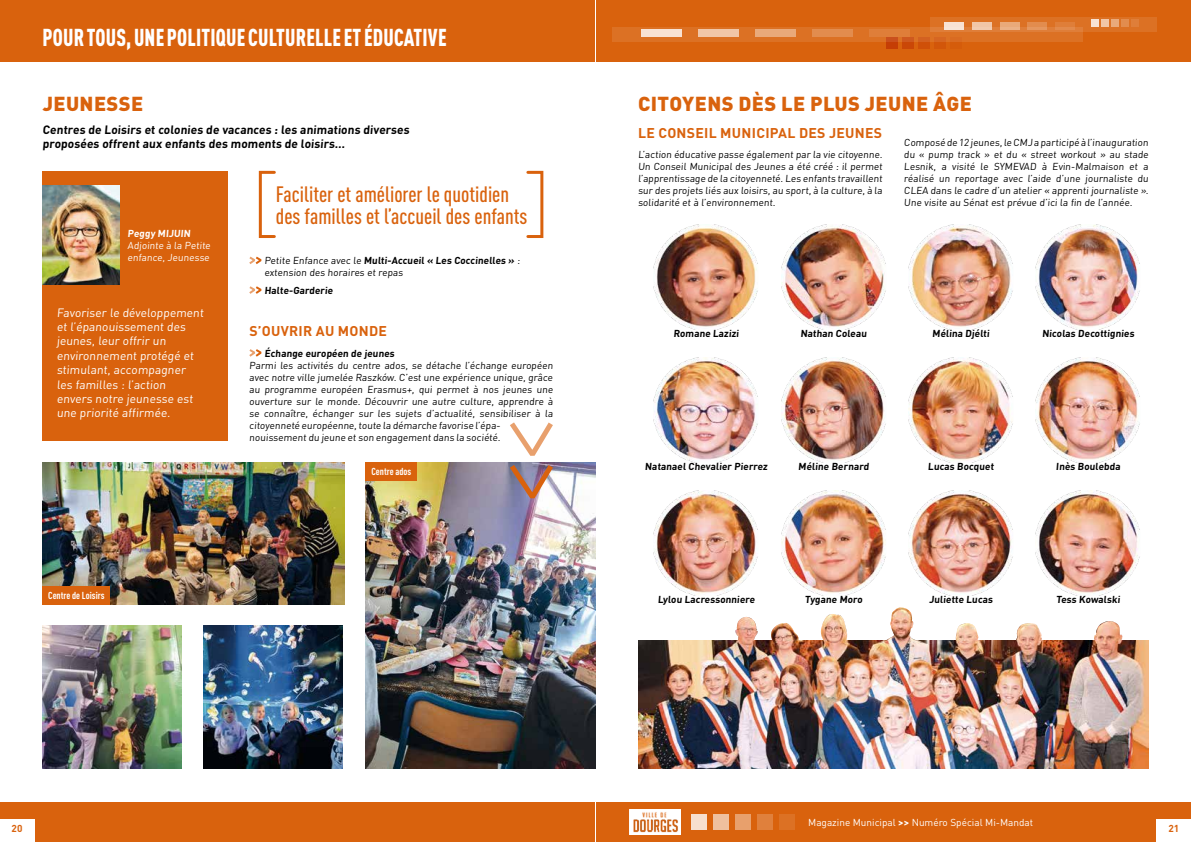
<style>
.page{position:relative;width:1191px;height:842px;background:#fff}
.page>*{position:absolute;margin:0;border:0;box-sizing:border-box;transform-origin:0 0}
.t1{font:900 condensed 24.1px "DIN Pro";letter-spacing:.01em;color:#fff;scale:.86 1}
.t2{font:500 condensed 22px/22px "DIN Pro";color:#d9620d}
.t3{font:900 20px "DIN Pro";letter-spacing:.02em;color:#d9620d}
.t4{font:700 14px "DIN Pro";letter-spacing:.02em;color:#d9620d}
.t5{font:12px/14.4px "DIN Pro";color:#fff}
.t6{font:700 12px/14.4px "DIN Pro";color:#000}
.t7{font:10px/12px "DIN Pro";color:#000}
.t8{font:700 10px "DIN Pro";color:#000}
.t9{font:10px/12px "DIN Pro";color:#fff}
.t10{font:700 condensed 10px "DIN Pro";color:#fff}
.t11{font:700 10px "DIN Pro";color:#fff}
.t12{font:700 10px "DIN Pro";color:#d9620d}
.s1{font-weight:700}
</style>
<div class="page">
<div style="left:595px;top:0;width:596px;height:62px;background:#d9620d"></div>
<svg style="left:934px;top:41px;width:11px;height:8px"></svg>
<svg style="left:918px;top:41px;width:11px;height:8px"></svg>
<svg style="left:902px;top:41px;width:11px;height:8px"></svg>
<svg style="left:886px;top:41px;width:11px;height:8px"></svg>
<svg style="left:612px;top:27px;width:471px;height:14px;background:#dc7329"></svg>
<svg style="left:930px;top:17px;width:227px;height:14px;background:#dd772e"></svg>
<div style="left:0;top:0;width:595px;height:62px;background:#d9620d"></div>
<div style="left:0;top:802px;width:595px;height:40px;background:#d9620d"></div>
<div style="left:595px;top:802px;width:596px;height:40px;background:#d9620d"></div>
<div style="left:779px;top:814px;width:15px;height:16px;background:#dc7124"></div>
<div style="left:757px;top:814px;width:15px;height:16px;background:#e0803c"></div>
<div style="left:735px;top:814px;width:15px;height:16px;background:#e8a06c"></div>
<div style="left:713px;top:814px;width:15px;height:16px;background:#efc09e"></div>
<div style="left:691px;top:814px;width:16px;height:16px;background:#f7dfce"></div>
<div style="left:1131px;top:20px;width:7px;height:7px;background:#df7e39"></div>
<div style="left:1121px;top:20px;width:7px;height:7px;background:#e28c4e"></div>
<div style="left:1111px;top:20px;width:7px;height:7px;background:#e9a97a"></div>
<div style="left:1101px;top:20px;width:7px;height:7px;background:#f1c6a7"></div>
<div style="left:1091px;top:20px;width:7px;height:7px;background:#f8e2d3"></div>
<svg style="left:1055px;top:23px;width:19px;height:7px"></svg>
<svg style="left:1027px;top:23px;width:20px;height:7px"></svg>
<svg style="left:999px;top:23px;width:20px;height:7px"></svg>
<div style="left:972px;top:23px;width:19px;height:7px;background:#f1c6a7"></div>
<div style="left:944px;top:23px;width:20px;height:7px;background:#f8e2d3"></div>
<div style="left:869px;top:30px;width:41px;height:7px;background:#df7e39"></div>
<div style="left:812px;top:30px;width:41px;height:7px;background:#e28c4e"></div>
<div style="left:755px;top:30px;width:41px;height:7px;background:#e9a97a"></div>
<div style="left:698px;top:30px;width:40px;height:7px;background:#f1c6a7"></div>
<div style="left:641px;top:30px;width:40px;height:7px;background:#f8e2d3"></div>
<div style="left:43px;top:171px;width:185px;height:270px;background:#d9620d"></div>
<div style="left:526px;top:171px;width:17px;height:67px;border:3px solid #d9620d"></div>
<div style="left:259px;top:171px;width:17px;height:67px;border:3px solid #d9620d"></div>
<svg style="left:249px;top:256px;width:13px;height:8px"></svg>
<svg style="left:249px;top:286px;width:13px;height:8px"></svg>
<svg style="left:249px;top:349px;width:13px;height:8px"></svg>
<img style="left:43px;top:185px;width:76px;height:99px">
<img style="left:43px;top:462px;width:301px;height:142px">
<img style="left:366px;top:462px;width:229px;height:306px">
<img style="left:654px;top:225px;width:104px;height:105px">
<img style="left:781px;top:225px;width:105px;height:105px">
<img style="left:908px;top:225px;width:105px;height:105px">
<img style="left:1035px;top:225px;width:105px;height:105px">
<img style="left:654px;top:358px;width:104px;height:105px">
<img style="left:781px;top:358px;width:105px;height:105px">
<img style="left:908px;top:358px;width:105px;height:105px">
<img style="left:1035px;top:358px;width:105px;height:105px">
<img style="left:654px;top:491px;width:104px;height:105px">
<img style="left:781px;top:491px;width:105px;height:105px">
<img style="left:908px;top:491px;width:105px;height:105px">
<img style="left:1035px;top:491px;width:105px;height:105px">
<img style="left:638px;top:641px;width:510px;height:127px">
<img style="left:735px;top:607px;width:387px;height:38px">
<img style="left:43px;top:626px;width:139px;height:142px">
<img style="left:203px;top:626px;width:139px;height:142px">
<svg style="left:505px;top:422px;width:52px;height:84px"></svg>
<div style="left:366px;top:462px;width:51px;height:19px;background:#d9620d"></div>
<div style="left:43px;top:585px;width:67px;height:19px;background:#d9620d"></div>
<div style="left:0;top:819px;width:34px;height:23px;background:#fff"></div>
<div style="left:1157px;top:819px;width:34px;height:23px;background:#fff"></div>
<img style="left:629px;top:809px;width:51px;height:26px">
<h1 class="t1" style="left:43px;top:19px;width:471px">POUR TOUS, UNE POLITIQUE CULTURELLE ET ÉDUCATIVE</h1>
<h3 class="t3" style="left:43px;top:86px;width:102px">JEUNESSE</h3>
<p class="t6" style="left:43px;top:121px;width:370px">Centres de Loisirs et colonies de vacances : les animations diverses proposées offrent aux enfants des moments de loisirs…</p>
<p class="t11" style="left:128px;top:225px;width:66px">Peggy MIJUIN</p>
<p class="t9" style="left:128px;top:239px;width:86px">Adjointe à la Petite enfance, Jeunesse</p>
<p class="t5" style="left:57px;top:304px;width:150px">Favoriser le développement et l’épanouissement des jeunes, leur offrir un environnement protégé et stimulant, accompagner les familles : l’action envers notre jeunesse est une priorité affirmée.</p>
<h2 class="t2" style="left:276px;top:181px;width:253px">Faciliter et améliorer le quotidien des familles et l’accueil des enfants</h2>
<p class="t7" style="left:264px;top:254px;width:258px">Petite Enfance avec le <span class="s1">Multi-Accueil « Les Coccinelles »</span> : extension des horaires et repas</p>
<p class="t8" style="left:264px;top:282px;width:71px">Halte-Garderie</p>
<h3 class="t4" style="left:249px;top:319px;width:139px">S’OUVRIR AU MONDE</h3>
<p class="t8" style="left:264px;top:345px;width:133px">Échange européen de jeunes</p>
<p class="t7" style="left:249px;top:358px;width:306px">Parmi les activités du centre ados, se détache l’échange européen avec notre ville jumelée Raszków. C’est une expérience unique, grâce au programme européen Erasmus+, qui permet à nos jeunes une ouverture sur le monde. Découvrir une autre culture, apprendre à se connaître, échanger sur les sujets d’actualité, sensibiliser à la citoyenneté européenne, toute la démarche favorise l’épa&shy;nouissement du jeune et son engagement dans la société.</p>
<p class="t10" style="left:371px;top:464px;width:41px">Centre ados</p>
<p class="t10" style="left:48px;top:588px;width:58px">Centre de Loisirs</p>
<h3 class="t3" style="left:638px;top:86px;width:335px">CITOYENS DÈS LE PLUS JEUNE ÂGE</h3>
<h3 class="t4" style="left:638px;top:121px;width:245px">LE CONSEIL MUNICIPAL DES JEUNES</h3>
<p class="t7" style="left:638px;top:148px;width:247px;text-align:justify">L’action éducative passe également par la vie citoyenne.<br>Un Conseil Municipal des Jeunes a été créé : il permet l’apprentissage de la citoyenneté. Les enfants travaillent sur des projets liés aux loisirs, au sport, à la culture, à la solidarité et à l’environnement.</p>
<p class="t7" style="left:904px;top:136px;width:247px;text-align:justify">Composé de 12 jeunes, le CMJ a participé à l’inauguration du « pump track » et du « street workout » au stade Lesnik, a visité le SYMEVAD à Evin-Malmaison et a réalisé un reportage avec l’aide d’une journaliste du CLEA dans le cadre d’un atelier « apprenti journaliste ».<br>Une visite au Sénat est prévue d’ici la fin de l’année.</p>
<p class="t8" style="left:673px;top:325px;width:68px">Romane Lazizi</p>
<p class="t8" style="left:800px;top:325px;width:69px">Nathan Coleau</p>
<p class="t8" style="left:932px;top:325px;width:60px">Mélina Djélti</p>
<p class="t8" style="left:1042px;top:325px;width:95px">Nicolas Decottignies</p>
<p class="t8" style="left:645px;top:458px;width:126px">Natanael Chevalier Pierrez</p>
<p class="t8" style="left:798px;top:458px;width:73px">Méline Bernard</p>
<p class="t8" style="left:928px;top:458px;width:69px">Lucas Bocquet</p>
<p class="t8" style="left:1056px;top:458px;width:67px">Inès Boulebda</p>
<p class="t8" style="left:657px;top:591px;width:100px">Lylou Lacressonniere</p>
<p class="t8" style="left:804px;top:591px;width:61px">Tygane Moro</p>
<p class="t8" style="left:929px;top:591px;width:66px">Juliette Lucas</p>
<p class="t8" style="left:1056px;top:591px;width:67px">Tess Kowalski</p>
<p class="t9" style="left:808px;top:815px;width:226px">Magazine Municipal <span class="s1">&gt;&gt;</span> Numéro Spécial Mi-Mandat</p>
<p class="t12" style="left:12px;top:820px;width:12px">20</p>
<p class="t12" style="left:1168px;top:820px;width:12px">21</p>
</div>
